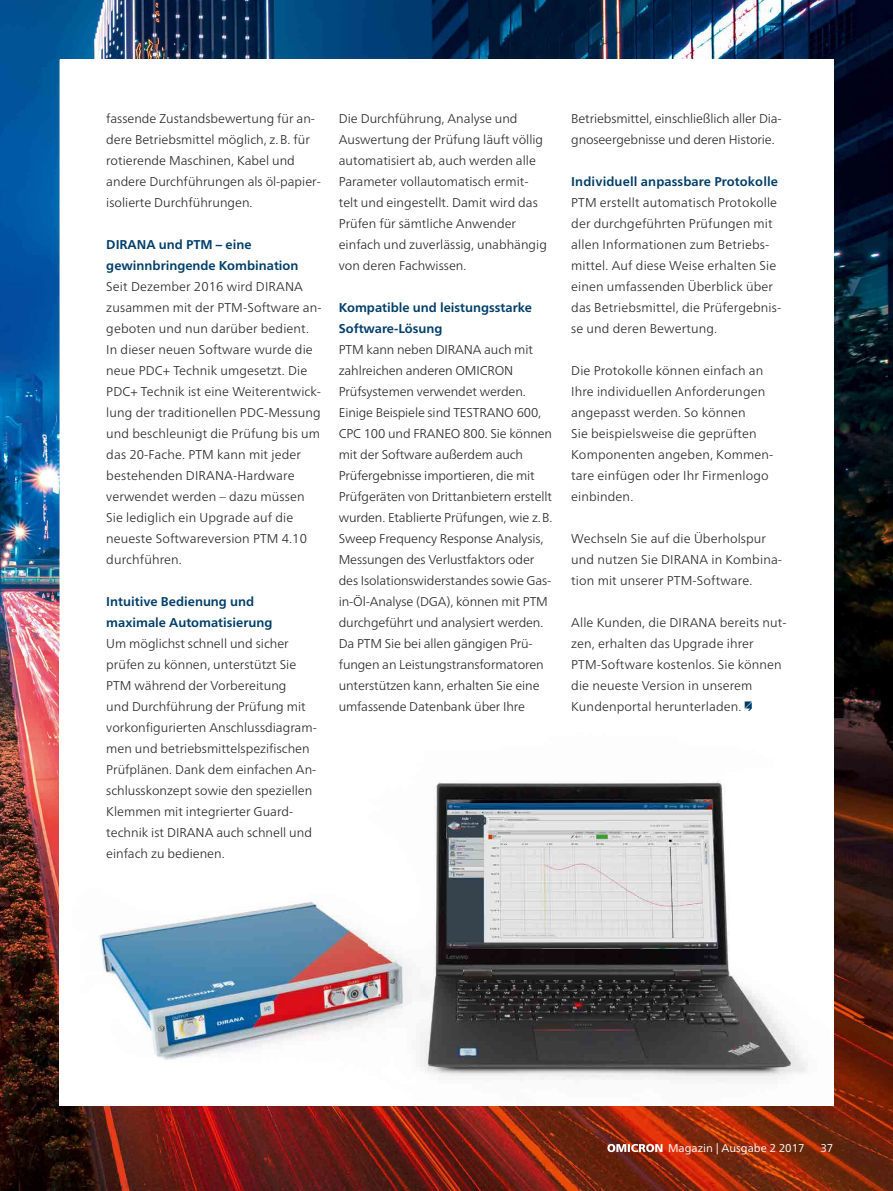
<style>
.page{position:relative;width:893px;height:1191px;background:#fff}
.page>*{position:absolute;margin:0;border:0;box-sizing:border-box;transform-origin:0 0}
.t1{font:300 12.75px/21px "Frutiger Neue LTW1 G";color:#272726}
.t2{font:700 12.75px/21px "Frutiger Neue LTW1 G";color:#003e69}
.t3{font:11.25px "Frutiger Neue LTW1 G";color:#fff}
</style>
<div class="page">
<img style="left:0;top:0;width:893px;height:1191px">
<svg style="left:607px;top:1144px;width:55px;height:8px"></svg>
<div style="left:60px;top:60px;width:773px;height:1046px;background:#fff"></div>
<img style="left:833px;top:651px;width:1px;height:455px">
<img style="left:99px;top:701px;width:709px;height:381px">
<svg style="left:745px;top:701px;width:7px;height:10px"></svg>
<p class="t1" style="left:106px;top:107px;width:216px">fassende Zustandsbewertung für an&shy;dere Betriebsmittel möglich, z. B. für rotierende Maschinen, Kabel und andere Durchführungen als öl-papier&shy;isolierte Durchführungen.</p>
<p class="t2" style="left:106px;top:234px;width:194px">DIRANA und PTM – eine gewinnbringende Kombination</p>
<p class="t1" style="left:106px;top:275px;width:217px">Seit Dezember 2016 wird DIRANA zusammen mit der PTM-Software an&shy;geboten und nun darüber bedient.<br>In dieser neuen Software wurde die neue PDC+ Technik umgesetzt. Die<br>PDC+ Technik ist eine Weiterentwick&shy;lung der traditionellen PDC-Messung und beschleunigt die Prüfung bis um das 20-Fache. PTM kann mit jeder bestehenden DIRANA-Hardware verwendet werden – dazu müssen<br>Sie lediglich ein Upgrade auf die neueste Softwareversion PTM 4.10 durchführen.</p>
<p class="t2" style="left:106px;top:590px;width:168px">Intuitive Bedienung und maximale Automatisierung</p>
<p class="t1" style="left:106px;top:632px;width:212px">Um möglichst schnell und sicher prüfen zu können, unterstützt Sie PTM während der Vorbereitung<br>und Durchführung der Prüfung mit vorkonfigurierten Anschlussdiagram&shy;men und betriebsmittelspezifischen Prüfplänen. Dank dem einfachen An&shy;schlusskonzept sowie den speziellen Klemmen mit integrierter Guard&shy;technik ist DIRANA auch schnell und einfach zu bedienen.</p>
<p class="t1" style="left:339px;top:107px;width:210px">Die Durchführung, Analyse und Auswertung der Prüfung läuft völlig automatisiert ab, auch werden alle Parameter vollautomatisch ermit&shy;telt und eingestellt. Damit wird das Prüfen für sämtliche Anwender einfach und zuverlässig, unabhängig von deren Fachwissen.</p>
<p class="t2" style="left:339px;top:296px;width:195px">Kompatible und leistungsstarke<br>Software-Lösung</p>
<p class="t1" style="left:339px;top:338px;width:215px">PTM kann neben DIRANA auch mit zahlreichen anderen OMICRON Prüfsystemen verwendet werden.<br>Einige Beispiele sind TESTRANO 600, CPC 100 und FRANEO 800. Sie können mit der Software außerdem auch Prüfergebnisse importieren, die mit Prüfgeräten von Drittanbietern erstellt wurden. Etablierte Prüfungen, wie z. B.<br>Sweep Frequency Response Analysis, Messungen des Verlustfaktors oder des Isolationswiderstandes sowie Gas&shy;in-Öl-Analyse (DGA), können mit PTM durchgeführt und analysiert werden.<br>Da PTM Sie bei allen gängigen Prü&shy;fungen an Leistungstransformatoren unterstützen kann, erhalten Sie eine umfassende Datenbank über Ihre</p>
<p class="t1" style="left:571px;top:107px;width:212px">Betriebsmittel, einschließlich aller Dia&shy;gnoseergebnisse und deren Historie.</p>
<p class="t2" style="left:571px;top:170px;width:208px">Individuell anpassbare Protokolle</p>
<p class="t1" style="left:571px;top:191px;width:212px">PTM erstellt automatisch Protokolle der durchgeführten Prüfungen mit allen Informationen zum Betriebs&shy;mittel. Auf diese Weise erhalten Sie einen umfassenden Überblick über das Betriebsmittel, die Prüfergebnis&shy;se und deren Bewertung.</p>
<p class="t1" style="left:571px;top:359px;width:204px">Die Protokolle können einfach an<br>Ihre individuellen Anforderungen angepasst werden. So können<br>Sie beispielsweise die geprüften<br>Komponenten angeben, Kommen&shy;tare einfügen oder Ihr Firmenlogo einbinden.</p>
<p class="t1" style="left:571px;top:527px;width:212px">Wechseln Sie auf die Überholspur und nutzen Sie DIRANA in Kombina&shy;tion mit unserer PTM-Software.</p>
<p class="t1" style="left:571px;top:611px;width:217px">Alle Kunden, die DIRANA bereits nut&shy;zen, erhalten das Upgrade ihrer PTM-Software kostenlos. Sie können die neueste Version in unserem Kunden portal herunterladen.</p>
<p class="t3" style="left:668px;top:1141px;width:138px">Magazin | Ausgabe 2 2017</p>
<p class="t3" style="left:820px;top:1141px;width:14px">37</p>
</div>
